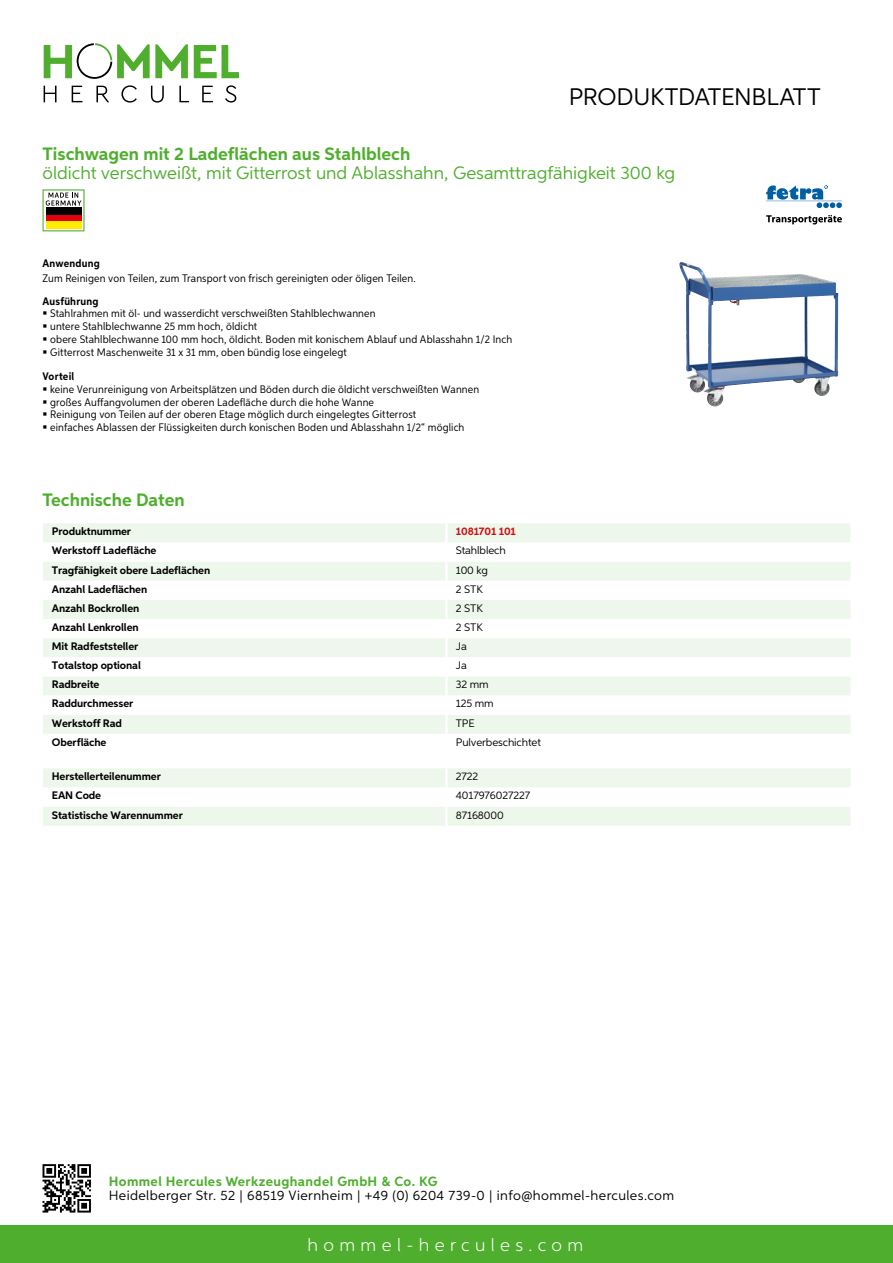
<style>
.page{position:relative;width:893px;height:1263px;background:#fff}
.page>*{position:absolute;margin:0;border:0;box-sizing:border-box;transform-origin:0 0}
.t1{font:24px "Aspira";letter-spacing:-.01em;color:#000}
.t2{font:18px "Aspira";color:#50ae2f}
.t3{font:700 18px "Aspira";color:#50ae2f}
.t4{font:300 18px "Aspira";letter-spacing:.3em;color:#fff}
.t5{font:13.5px "Aspira";letter-spacing:.03em;color:#000}
.t6{font:700 13.5px "Aspira";letter-spacing:.03em;color:#50ae2f}
.t7{font:10.95px/12.8px "Aspira Nar";letter-spacing:.015em;color:#000}
.t8{font:700 10.95px "Aspira";letter-spacing:-.01em;color:#000}
.t9{font:10.95px "Aspira";letter-spacing:-.01em;color:#000}
.t10{font:700 10.95px "Aspira Nar";letter-spacing:.02em;color:#000}
.t11{font:700 10.95px "Aspira";letter-spacing:-.01em;color:#cd1013}
</style>
<div class="page">
<div style="left:0;top:1226px;width:893px;height:37px;background:#50ae2f"></div>
<svg style="left:43px;top:1164px;width:48px;height:48px"></svg>
<svg style="left:194px;top:45px;width:45px;height:33px"></svg>
<svg style="left:44px;top:43px;width:144px;height:36px"></svg>
<svg style="left:44px;top:86px;width:13px;height:16px"></svg>
<svg style="left:72px;top:86px;width:10px;height:16px"></svg>
<svg style="left:96px;top:86px;width:13px;height:16px"></svg>
<svg style="left:121px;top:85px;width:16px;height:18px"></svg>
<svg style="left:151px;top:86px;width:13px;height:17px"></svg>
<svg style="left:179px;top:86px;width:10px;height:16px"></svg>
<svg style="left:202px;top:86px;width:11px;height:16px"></svg>
<svg style="left:225px;top:85px;width:11px;height:18px"></svg>
<div style="left:43px;top:523px;width:807px;height:19px;background:#eef7eb"></div>
<svg style="left:43px;top:562px;width:807px;height:172px;fill:#eef7eb"></svg>
<hr style="left:445px;top:523px;width:3px;height:19px;background:#fff">
<hr style="left:445px;top:562px;width:3px;height:19px;background:#fff">
<hr style="left:445px;top:581px;width:3px;height:19px;background:#fff">
<hr style="left:445px;top:600px;width:3px;height:19px;background:#fff">
<hr style="left:445px;top:619px;width:3px;height:19px;background:#fff">
<hr style="left:445px;top:638px;width:3px;height:19px;background:#fff">
<hr style="left:445px;top:657px;width:3px;height:19px;background:#fff">
<hr style="left:445px;top:676px;width:3px;height:20px;background:#fff">
<hr style="left:445px;top:696px;width:3px;height:19px;background:#fff">
<hr style="left:445px;top:715px;width:3px;height:19px;background:#fff">
<svg style="left:43px;top:768px;width:807px;height:58px"></svg>
<hr style="left:445px;top:807px;width:3px;height:19px;background:#fff">
<svg style="left:43px;top:189px;width:42px;height:42px"></svg>
<div style="left:46px;top:214px;width:35px;height:7px;background:#e3000b"></div>
<div style="left:46px;top:208px;width:35px;height:7px;background:#000"></div>
<div style="left:46px;top:221px;width:35px;height:7px;background:#ffed00"></div>
<img style="left:679px;top:262px;width:112px;height:144px">
<svg style="left:766px;top:185px;width:76px;height:23px"></svg>
<svg style="left:766px;top:215px;width:76px;height:9px"></svg>
<h1 class="t1" style="left:569px;top:82px;width:253px">Produktdatenblatt</h1>
<h2 class="t3" style="left:43px;top:142px;width:369px">Tischwagen mit 2 Ladeflächen aus Stahlblech</h2>
<h2 class="t2" style="left:43px;top:162px;width:634px">öldicht verschweißt, mit Gitterrost und Ablasshahn, Gesamttragfähigkeit 300 kg</h2>
<p class="t10" style="left:43px;top:257px;width:59px">Anwendung</p>
<p class="t7" style="left:43px;top:272px;width:375px">Zum Reinigen von Teilen, zum Transport von frisch gereinigten oder öligen Teilen.</p>
<p class="t10" style="left:43px;top:294px;width:58px">Ausführung</p>
<p class="t7" style="left:50px;top:307px;width:464px">Stahlrahmen mit öl- und wasserdicht verschweißten Stahlblechwannen<br>untere Stahlblechwanne 25 mm hoch, öldicht<br>obere Stahlblechwanne 100 mm hoch, öldicht. Boden mit konischem Ablauf und Ablasshahn 1/2 Inch Gitterrost Maschenweite 31 x 31 mm, oben bündig lose eingelegt</p>
<p class="t10" style="left:43px;top:369px;width:33px">Vorteil</p>
<p class="t7" style="left:50px;top:382px;width:431px">keine Verunreinigung von Arbeitsplätzen und Böden durch die öldicht verschweißten Wannen großes Auffangvolumen der oberen Ladefläche durch die hohe Wanne<br>Reinigung von Teilen auf der oberen Etage möglich durch eingelegtes Gitterrost<br>einfaches Ablassen der Flüssigkeiten durch konischen Boden und Ablasshahn 1/2“ möglich</p>
<h2 class="t3" style="left:43px;top:489px;width:144px">Technische Daten</h2>
<p class="t8" style="left:52px;top:525px;width:81px">Produktnummer</p>
<p class="t11" style="left:456px;top:525px;width:62px">1081701 101</p>
<p class="t8" style="left:52px;top:544px;width:106px">Werkstoff Ladefläche</p>
<p class="t9" style="left:456px;top:544px;width:51px">Stahlblech</p>
<p class="t8" style="left:52px;top:563px;width:160px">Tragfähigkeit obere Ladeflächen</p>
<p class="t9" style="left:456px;top:563px;width:34px">100 kg</p>
<p class="t8" style="left:52px;top:582px;width:97px">Anzahl Ladeflächen</p>
<p class="t9" style="left:456px;top:582px;width:22px">2 STK</p>
<p class="t8" style="left:52px;top:601px;width:89px">Anzahl Bockrollen</p>
<p class="t9" style="left:456px;top:601px;width:22px">2 STK</p>
<p class="t8" style="left:52px;top:620px;width:88px">Anzahl Lenkrollen</p>
<p class="t9" style="left:456px;top:620px;width:22px">2 STK</p>
<p class="t8" style="left:52px;top:640px;width:88px">Mit Radfeststeller</p>
<p class="t9" style="left:456px;top:640px;width:13px">Ja</p>
<p class="t8" style="left:52px;top:659px;width:91px">Totalstop optional</p>
<p class="t9" style="left:456px;top:659px;width:13px">Ja</p>
<p class="t8" style="left:52px;top:678px;width:49px">Radbreite</p>
<p class="t9" style="left:456px;top:678px;width:34px">32 mm</p>
<p class="t8" style="left:52px;top:697px;width:83px">Raddurchmesser</p>
<p class="t9" style="left:456px;top:697px;width:39px">125 mm</p>
<p class="t8" style="left:52px;top:716px;width:72px">Werkstoff Rad</p>
<p class="t9" style="left:456px;top:716px;width:19px">TPE</p>
<p class="t8" style="left:52px;top:735px;width:56px">Oberfläche</p>
<p class="t9" style="left:456px;top:735px;width:87px">Pulverbeschichtet</p>
<p class="t8" style="left:52px;top:770px;width:111px">Herstellerteilenummer</p>
<p class="t9" style="left:456px;top:770px;width:24px">2722</p>
<p class="t8" style="left:52px;top:789px;width:51px">EAN Code</p>
<p class="t9" style="left:456px;top:789px;width:76px">4017976027227</p>
<p class="t8" style="left:52px;top:808px;width:132px">Statistische Warennummer</p>
<p class="t9" style="left:456px;top:808px;width:49px">87168000</p>
<p class="t6" style="left:109px;top:1172px;width:330px">Hommel Hercules Werkzeughandel GmbH &amp; Co. KG</p>
<p class="t5" style="left:109px;top:1187px;width:567px">Heidelberger Str. 52 | 68519 Viernheim | +49 (0) 6204 739-0 | info@hommel-hercules.com</p>
<h2 class="t4" style="left:307px;top:1234px;width:277px">hommel-hercules.com</h2>
</div>
